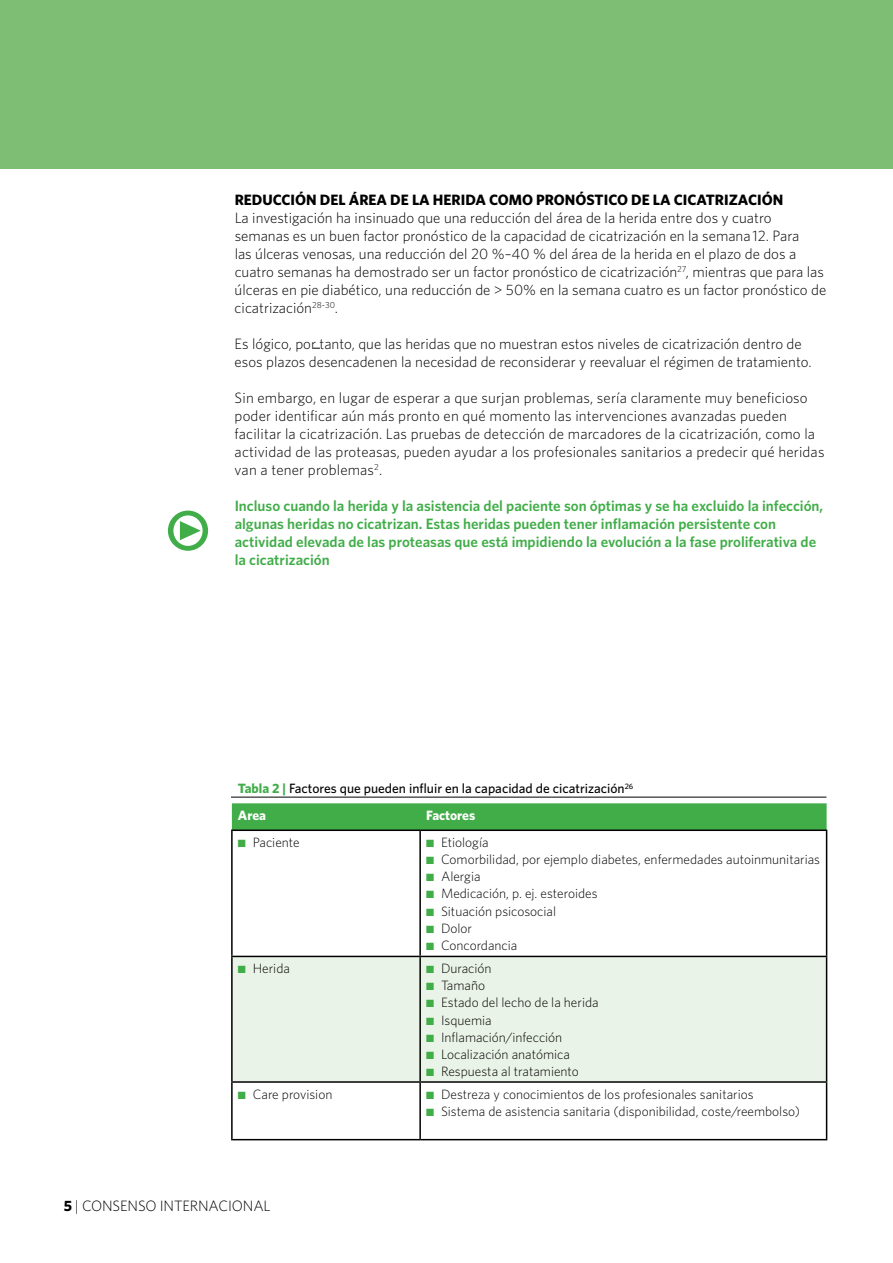
<style>
.page{position:relative;width:893px;height:1263px;background:#fff}
.page>*{position:absolute;margin:0;border:0;box-sizing:border-box;transform-origin:0 0}
.t1{font:300 15px/18px "Whitney";color:#000}
.t2{font:600 15px/18px "Whitney";color:#41ad49}
.t3{font:700 15px "Whitney";color:#000}
.t4{font:300 13.5px "Whitney";color:#000}
.t5{font:500 13.5px/27px "Whitney";color:#000}
.t6{font:700 13.5px "Whitney";color:#fff}
.s1{font-weight:700;color:#41ad49}
.s2{font-weight:700;color:#fff}
.s3{color:#41ad49}
.s4{font-weight:700}
</style>
<div class="page">
<div style="left:0;top:0;width:893px;height:169px;background:#7ebe74"></div>
<div style="left:232px;top:803px;width:595px;height:26px;background:#41ad49"></div>
<div style="left:233px;top:957px;width:593px;height:124px;background:#eaf3e7"></div>
<hr style="left:231px;top:829px;width:189px;height:2px;background:#000">
<hr style="left:231px;top:831px;width:2px;height:125px;background:#000">
<hr style="left:420px;top:829px;width:407px;height:2px;background:#000">
<hr style="left:419px;top:831px;width:2px;height:125px;background:#000">
<hr style="left:826px;top:831px;width:1px;height:125px;background:#000">
<hr style="left:231px;top:956px;width:189px;height:1px;background:#000">
<hr style="left:231px;top:957px;width:2px;height:124px;background:#000">
<hr style="left:420px;top:956px;width:407px;height:1px;background:#000">
<hr style="left:419px;top:957px;width:2px;height:124px;background:#000">
<hr style="left:826px;top:957px;width:1px;height:124px;background:#000">
<hr style="left:231px;top:1081px;width:189px;height:2px;background:#000">
<hr style="left:231px;top:1083px;width:2px;height:56px;background:#000">
<hr style="left:420px;top:1081px;width:407px;height:2px;background:#000">
<hr style="left:419px;top:1083px;width:2px;height:56px;background:#000">
<hr style="left:826px;top:1083px;width:1px;height:56px;background:#000">
<hr style="left:231px;top:1139px;width:189px;height:1px;background:#000">
<hr style="left:420px;top:1139px;width:407px;height:1px;background:#000">
<hr style="left:231px;top:797px;width:595px;height:1px;background:#000">
<p class="t3" style="left:235px;top:190px;width:550px">REDUCCIÓN DEL ÁREA DE LA HERIDA COMO PRONÓSTICO DE LA CICATRIZACIÓN</p>
<p class="t1" style="left:235px;top:208px;width:593px">La investigación ha insinuado que una reducción del área de la herida entre dos y cuatro semanas es un buen factor pronóstico de la capacidad de cicatrización en la semana 12. Para<br>las úlceras venosas, una reducción del 20 %–40 % del área de la herida en el plazo de dos a cuatro semanas ha demostrado ser un factor pronóstico de cicatrización<sup>27</sup>, mientras que para las úlceras en pie diabético, una reducción de &gt; 50% en la semana cuatro es un factor pronóstico de cicatrización<sup>28-30</sup>.</p>
<p class="t1" style="left:235px;top:334px;width:578px">Es lógico, por tanto, que las heridas que no muestran estos niveles de cicatrización dentro de esos plazos desencadenen la necesidad de reconsiderar y reevaluar el régimen de tratamiento.</p>
<p class="t1" style="left:235px;top:388px;width:591px">Sin embargo, en lugar de esperar a que surjan problemas, sería claramente muy beneficioso poder identificar aún más pronto en qué momento las intervenciones avanzadas pueden facilitar la cicatrización. Las pruebas de detección de marcadores de la cicatrización, como la actividad de las proteasas, pueden ayudar a los profesionales sanitarios a predecir qué heridas van a tener problemas<sup>2</sup>.</p>
<p class="t2" style="left:235px;top:496px;width:590px">Incluso cuando la herida y la asistencia del paciente son óptimas y se ha excluido la infección, algunas heridas no cicatrizan. Estas heridas pueden tener inflamación persistente con actividad elevada de las proteasas que está impidiendo la evolución a la fase proliferativa de</p>
<p class="t2" style="left:165px;top:550px;width:166px"><sup>•</sup> la cicatrización</p>
<p class="t5" style="left:238px;top:775px;width:397px"><span class="s1">Tabla 2 |</span> Factores que pueden influir en la capacidad de cicatrización<sup>26<br></sup><span class="s2">Area</span></p>
<p class="t6" style="left:426px;top:807px;width:51px">Factores</p>
<p class="t4" style="left:238px;top:834px;width:63px"><span class="s3">■</span> Paciente</p>
<p class="t4" style="left:426px;top:834px;width:64px"><span class="s3">■</span> Etiología</p>
<p class="t4" style="left:426px;top:852px;width:395px"><span class="s3">■</span> Comorbilidad, por ejemplo diabetes, enfermedades autoinmunitarias</p>
<p class="t4" style="left:426px;top:869px;width:56px"><span class="s3">■</span> Alergia</p>
<p class="t4" style="left:426px;top:886px;width:173px"><span class="s3">■</span> Medicación, p. ej. esteroides</p>
<p class="t4" style="left:426px;top:903px;width:132px"><span class="s3">■</span> Situación psicosocial</p>
<p class="t4" style="left:426px;top:920px;width:47px"><span class="s3">■</span> Dolor</p>
<p class="t4" style="left:426px;top:937px;width:93px"><span class="s3">■</span> Concordancia</p>
<p class="t4" style="left:238px;top:961px;width:54px"><span class="s3">■</span> Herida</p>
<p class="t4" style="left:426px;top:961px;width:67px"><span class="s3">■</span> Duración</p>
<p class="t4" style="left:426px;top:978px;width:60px"><span class="s3">■</span> Tamaño</p>
<p class="t4" style="left:426px;top:995px;width:174px"><span class="s3">■</span> Estado del lecho de la herida</p>
<p class="t4" style="left:426px;top:1012px;width:67px"><span class="s3">■</span> Isquemia</p>
<p class="t4" style="left:426px;top:1029px;width:138px"><span class="s3">■</span> Inflamación/infección</p>
<p class="t4" style="left:426px;top:1046px;width:145px"><span class="s3">■</span> Localización anatómica</p>
<p class="t4" style="left:426px;top:1063px;width:154px"><span class="s3">■</span> Respuesta al tratamiento</p>
<p class="t4" style="left:238px;top:1086px;width:96px"><span class="s3">■</span> Care provision</p>
<p class="t4" style="left:426px;top:1086px;width:329px"><span class="s3">■</span> Destreza y conocimientos de los profesionales sanitarios</p>
<p class="t4" style="left:426px;top:1103px;width:375px"><span class="s3">■</span> Sistema de asistencia sanitaria (disponibilidad, coste/reembolso)</p>
<p class="t1" style="left:64px;top:1197px;width:208px"><span class="s4">5</span> | CONSENSO INTERNACIONAL</p>
</div>
